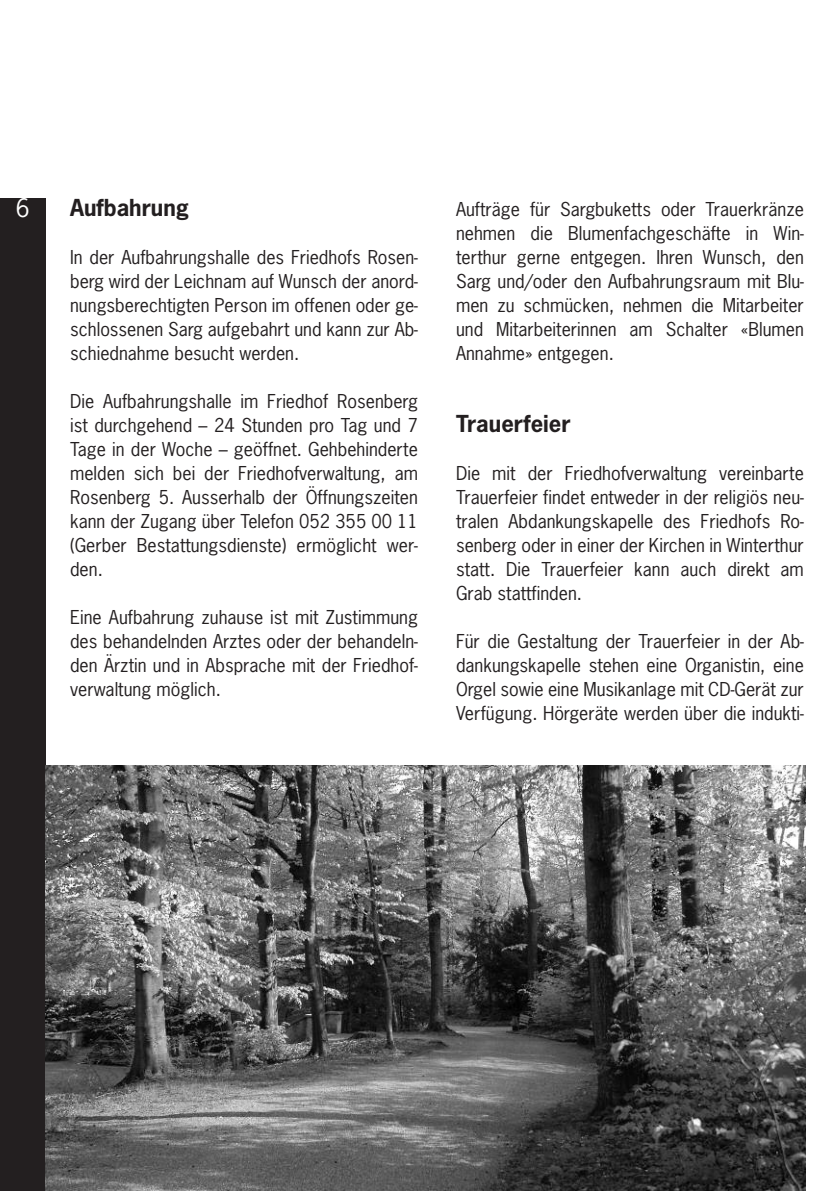
<style>
.page{position:relative;width:840px;height:1191px;background:#fff}
.page>*{position:absolute;margin:0;border:0;box-sizing:border-box;transform-origin:0 0}
.t1{font:24px "News Gothic";color:#fff}
.t2{font:700 22px "News Gothic";color:#231f20}
.t3{font:18px/24px "News Gothic";color:#231f20;text-align:justify}
</style>
<div class="page">
<div style="left:0;top:198px;width:45px;height:993px;background:#231f20"></div>
<img style="left:45px;top:765px;width:760px;height:426px">
<h1 class="t1" style="left:16px;top:194px;width:15px">6</h1>
<p class="t2" style="left:70px;top:196px;width:120px">Aufbahrung</p>
<p class="t3" style="left:70px;top:246px;width:349px">In der Aufbahrungshalle des Friedhofs Rosen&shy;berg wird der Leichnam auf Wunsch der anord&shy;nungsberechtigten Person im offenen oder ge&shy;schlossenen Sarg aufgebahrt und kann zur Ab&shy;schiednahme besucht werden.</p>
<p class="t3" style="left:70px;top:390px;width:349px">Die Aufbahrungshalle im Friedhof Rosenberg ist durchgehend – 24 Stunden pro Tag und 7<br>Tage in der Woche – geöffnet. Gehbehinderte melden sich bei der Friedhofverwaltung, am Rosenberg 5. Ausserhalb der Öffnungszeiten kann der Zugang über Telefon 052 355 00 11 (Gerber Bestattungsdienste) ermöglicht wer&shy;den.</p>
<p class="t3" style="left:70px;top:606px;width:349px">Eine Aufbahrung zuhause ist mit Zustimmung des behandelnden Arztes oder der behandeln&shy;den Ärztin und in Absprache mit der Friedhof&shy;verwaltung möglich.</p>
<p class="t3" style="left:456px;top:198px;width:349px">Aufträge für Sargbuketts oder Trauerkränze nehmen die Blumenfachgeschäfte in Win&shy;terthur gerne entgegen. Ihren Wunsch, den Sarg und/oder den Aufbahrungsraum mit Blu&shy;men zu schmücken, nehmen die Mitarbeiter und Mitarbeiterinnen am Schalter «Blumen Annahme» entgegen.</p>
<p class="t2" style="left:456px;top:412px;width:116px">Trauerfeier</p>
<p class="t3" style="left:456px;top:462px;width:349px">Die mit der Friedhofverwaltung vereinbarte Trauerfeier findet entweder in der religiös neu&shy;tralen Abdankungskapelle des Friedhofs Ro&shy;senberg oder in einer der Kirchen in Winterthur statt. Die Trauerfeier kann auch direkt am Grab stattfinden.</p>
<p class="t3" style="left:456px;top:630px;width:349px">Für die Gestaltung der Trauerfeier in der Ab&shy;dankungskapelle stehen eine Organistin, eine Orgel sowie eine Musikanlage mit CD-Gerät zur Verfügung. Hörgeräte werden über die indukti-</p>
</div>
